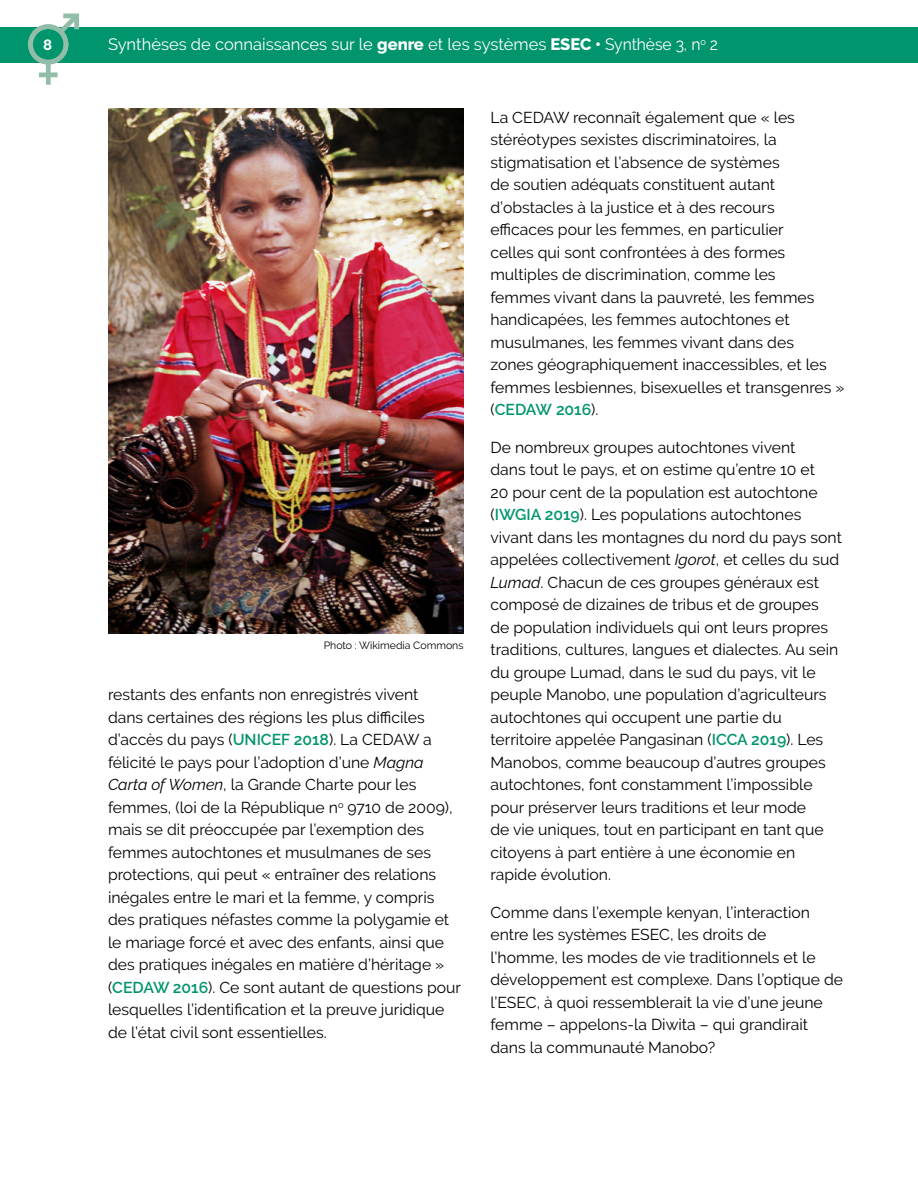
<style>
.page{position:relative;width:918px;height:1188px;background:#fff}
.page>*{position:absolute;margin:0;border:0;box-sizing:border-box;transform-origin:0 0}
.t1{font:16.5px "Raleway";color:#fff}
.t2{font:15.75px/22.5px "Raleway";color:#000}
.t3{font:700 15px "Raleway";color:#fff}
.photo_credit{font:10.5px "Raleway";color:#000}
.s1{font-weight:800}
.s2{font-weight:600;color:#00956d}
.s3{font-style:italic}
</style>
<div class="page">
<div style="left:0;top:27px;width:918px;height:36px;background:#00956d"></div>
<svg style="left:28px;top:14px;width:51px;height:71px"></svg>
<img style="left:108px;top:108px;width:356px;height:526px">
<p class="t3" style="left:43px;top:36px;width:11px">8</p>
<p class="t1" style="left:108px;top:35px;width:611px">Synthèses de connaissances sur le <span class="s1">genre</span> et les systèmes <span class="s1">ESEC •</span> Synthèse 3, n<sup>o</sup> 2</p>
<p class="photo_credit" style="left:324px;top:639px;width:141px">Photo : Wikimedia Commons</p>
<p class="t2" style="left:108px;top:683px;width:355px">restants des enfants non enregistrés vivent<br>dans certaines des régions les plus difficiles d’accès du pays (<span class="s2">UNICEF 2018</span>). La CEDAW a félicité le pays pour l’adoption d’une <span class="s3">Magna Carta of Women</span>, la Grande Charte pour les femmes, (loi de la République n<sup>o</sup> 9710 de 2009), mais se dit préoccupée par l’exemption des femmes autochtones et musulmanes de ses protections, qui peut « entraîner des relations inégales entre le mari et la femme, y compris des pratiques néfastes comme la polygamie et le mariage forcé et avec des enfants, ainsi que des pratiques inégales en matière d’héritage » (<span class="s2">CEDAW 2016</span>). Ce sont autant de questions pour lesquelles l’identification et la preuve juridique de l’état civil sont essentielles.</p>
<p class="t2" style="left:490px;top:106px;width:355px">La CEDAW reconnaît également que « les stéréotypes sexistes discriminatoires, la stigmatisation et l’absence de systèmes<br>de soutien adéquats constituent autant d’obstacles à la justice et à des recours<br>efficaces pour les femmes, en particulier<br>celles qui sont confrontées à des formes multiples de discrimination, comme les<br>femmes vivant dans la pauvreté, les femmes handicapées, les femmes autochtones et musulmanes, les femmes vivant dans des<br>zones géographiquement inaccessibles, et les femmes lesbiennes, bisexuelles et transgenres » (<span class="s2">CEDAW 2016</span>).</p>
<p class="t2" style="left:490px;top:436px;width:353px">De nombreux groupes autochtones vivent<br>dans tout le pays, et on estime qu’entre 10 et<br>20 pour cent de la population est autochtone (<span class="s2">IWGIA 2019</span>). Les populations autochtones vivant dans les montagnes du nord du pays sont appelées collectivement <span class="s3">Igorot</span>, et celles du sud <span class="s3">Lumad</span>. Chacun de ces groupes généraux est composé de dizaines de tribus et de groupes<br>de population individuels qui ont leurs propres traditions, cultures, langues et dialectes. Au sein du groupe Lumad, dans le sud du pays, vit le peuple Manobo, une population d’agriculteurs autochtones qui occupent une partie du territoire appelée Pangasinan (<span class="s2">ICCA 2019</span>). Les Manobos, comme beaucoup d’autres groupes autochtones, font constamment l’impossible pour préserver leurs traditions et leur mode<br>de vie uniques, tout en participant en tant que citoyens à part entière à une économie en rapide évolution.</p>
<p class="t2" style="left:490px;top:901px;width:354px">Comme dans l’exemple kenyan, l’interaction entre les systèmes ESEC, les droits de<br>l’homme, les modes de vie traditionnels et le développement est complexe. Dans l’optique de l’ESEC, à quoi ressemblerait la vie d’une jeune femme – appelons-la Diwita – qui grandirait dans la communauté Manobo?</p>
</div>
